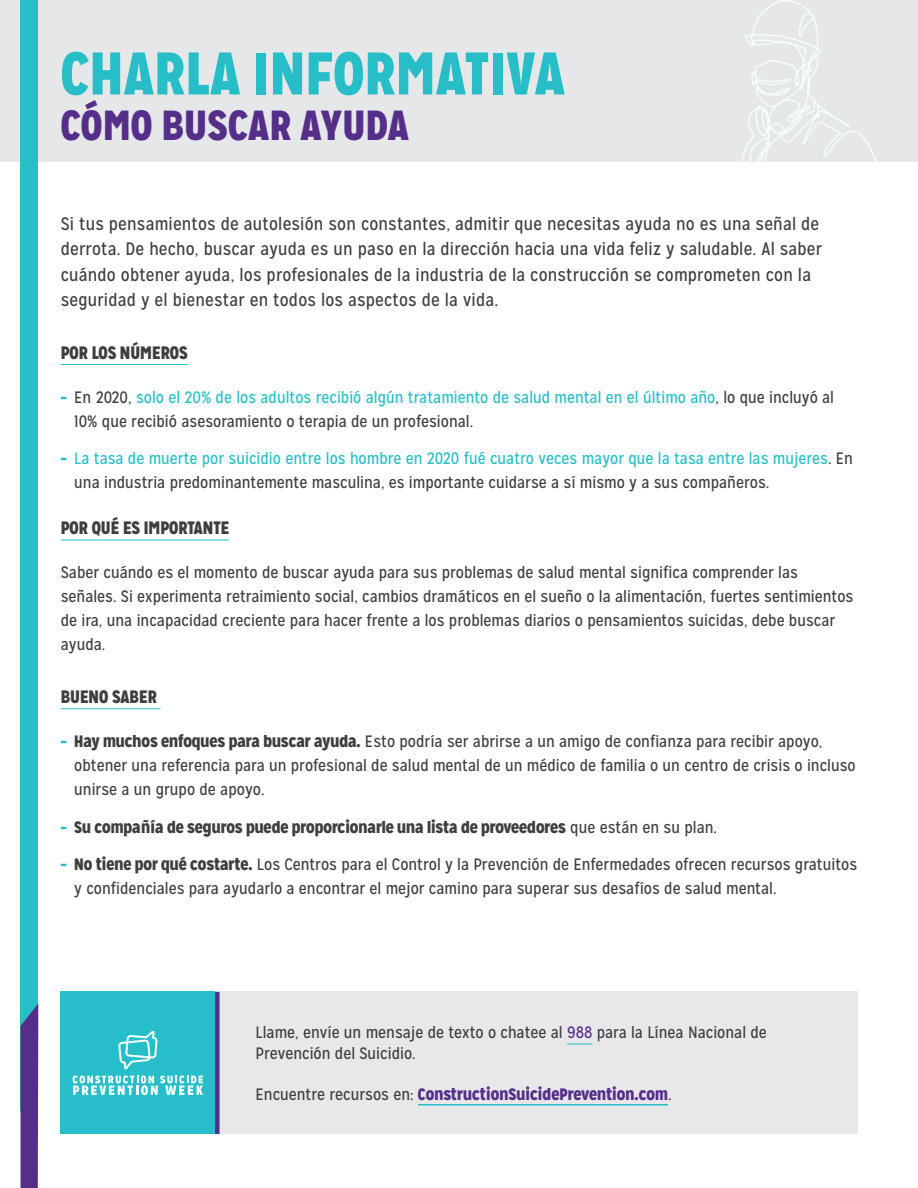
<style>
.page{position:relative;width:918px;height:1188px;background:#fff}
.page>*{position:absolute;margin:0;border:0;box-sizing:border-box;transform-origin:0 0}
.t1{font:900 60px "Mission Gothic";letter-spacing:.01em;color:#28bec7}
.Topic_Header{font:900 42px "Mission Gothic";letter-spacing:.01em;color:#552e89}
.Intro_Text{font:18px/25.5px "Mission Gothic";letter-spacing:.01em;color:#3e3e3f}
.Body_Header{font:900 18px "Mission Gothic";color:#3e3e3f}
.Body{font:16.5px/24px "Mission Gothic";color:#3e3e3f}
.t2{font:16.5px/24px "Mission Gothic";color:#28bec7}
.t3{font:900 16.5px "Mission Gothic";color:#3e3e3f}
.t4{font:900 16.5px "Mission Gothic";letter-spacing:.005em;color:#552e89}
.s1{font-weight:900;color:#28bec7}
.s2{color:#28bec7}
.s3{font-weight:900}
.s4{color:#3e3e3f}
.s5{font-weight:400}
.s6{color:#552e89}
.s7{font-weight:400;color:#3e3e3f}
</style>
<div class="page">
<div style="left:0;top:0;width:918px;height:162px;background:#e6e7e9"></div>
<svg style="left:741px;top:0;width:136px;height:162px"></svg>
<div style="left:21px;top:0;width:17px;height:1110px;background:#28bec7"></div>
<svg style="left:21px;top:1004px;width:17px;height:184px"></svg>
<div style="left:61px;top:992px;width:154px;height:142px;background:#26bfc9"></div>
<div style="left:215px;top:992px;width:642px;height:142px;background:#e8e8eb"></div>
<svg style="left:567px;top:1044px;width:25px;height:1px"></svg>
<hr style="left:418px;top:1104px;width:250px;height:2px;background:#28bec7">
<div style="left:215px;top:992px;width:5px;height:142px;background:#572e8a"></div>
<svg style="left:73px;top:1076px;width:130px;height:19px"></svg>
<svg style="left:118px;top:1031px;width:40px;height:38px"></svg>
<hr style="left:61px;top:364px;width:127px;height:1px;background:#28bec7">
<hr style="left:61px;top:540px;width:169px;height:1px;background:#28bec7">
<hr style="left:61px;top:708px;width:99px;height:1px;background:#28bec7">
<h1 class="t1" style="left:61px;top:34px;width:506px">CHARLA INFORMATIVA</h1>
<p class="Topic_Header" style="left:61px;top:97px;width:350px">CÓMO BUSCAR AYUDA</p>
<p class="Intro_Text" style="left:61px;top:211px;width:763px">Si tus pensamientos de autolesión son constantes, admitir que necesitas ayuda no es una señal de derrota. De hecho, buscar ayuda es un paso en la dirección hacia una vida feliz y saludable. Al saber cuándo obtener ayuda, los profesionales de la industria de la construcción se comprometen con la seguridad y el bienestar en todos los aspectos de la vida.</p>
<p class="Body_Header" style="left:61px;top:340px;width:129px">POR LOS NÚMEROS</p>
<p class="Body" style="left:74px;top:385px;width:761px;text-indent:-14px"><span class="s1">–</span> En 2020, <span class="s2">solo el 20% de los adultos recibió algún tratamiento de salud mental en el último año</span>, lo que incluyó al<br>10% que recibió asesoramiento o terapia de un profesional.</p>
<p class="t2" style="left:74px;top:447px;width:780px;text-indent:-14px"><span class="s3">–</span> La tasa de muerte por suicidio entre los hombre en 2020 fué cuatro veces mayor que la tasa entre las mujeres<span class="s4">. En una industria predominantemente masculina, es importante cuidarse a sí mismo y a sus compañeros.</span></p>
<p class="Body_Header" style="left:61px;top:516px;width:170px">POR QUÉ ES IMPORTANTE</p>
<p class="Body" style="left:61px;top:561px;width:794px">Saber cuándo es el momento de buscar ayuda para sus problemas de salud mental significa comprender las señales. Si experimenta retraimiento social, cambios dramáticos en el sueño o la alimentación, fuertes sentimientos de ira, una incapacidad creciente para hacer frente a los problemas diarios o pensamientos suicidas, debe buscar ayuda.</p>
<p class="Body_Header" style="left:61px;top:685px;width:98px">BUENO SABER</p>
<p class="Body" style="left:74px;top:729px;width:783px;text-indent:-14px"><span class="s1">–</span> <span class="s3">Hay muchos enfoques para buscar ayuda.</span> Esto podría ser abrirse a un amigo de confianza para recibir apoyo, obtener una referencia para un profesional de salud mental de un médico de familia o un centro de crisis o incluso unirse a un grupo de apoyo.</p>
<p class="t3" style="left:61px;top:816px;width:658px"><span class="s2">–</span> Su compañía de seguros puede proporcionarle una lista de proveedores <span class="s5">que están en su plan.</span></p>
<p class="Body" style="left:74px;top:852px;width:785px;text-indent:-14px"><span class="s1">–</span> <span class="s3">No tiene por qué costarte.</span> Los Centros para el Control y la Prevención de Enfermedades ofrecen recursos gratuitos y confidenciales para ayudarlo a encontrar el mejor camino para superar sus desafíos de salud mental.</p>
<p class="Body" style="left:256px;top:1022px;width:513px;line-height:21px">Llame, envíe un mensaje de texto o chatee al <span class="s6">988</span> para la Línea Nacional de<br>Prevención del Suicidio.</p>
<p class="t4" style="left:256px;top:1084px;width:418px"><span class="s7">Encuentre recursos en:</span> ConstructionSuicidePrevention.com<span class="s7">.</span></p>
</div>
